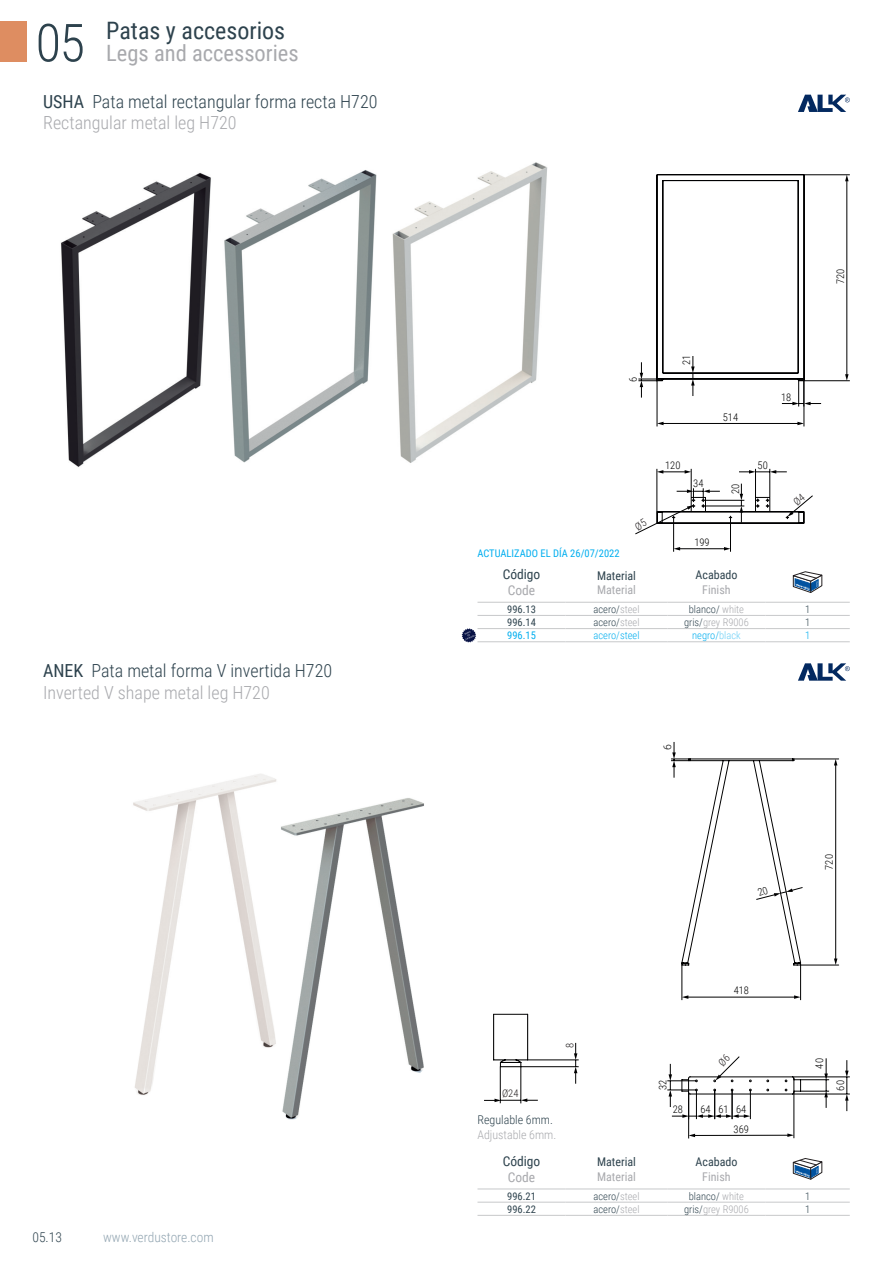
<style>
.page{position:relative;width:893px;height:1263px;background:#fff}
.page>*{position:absolute;margin:0;border:0;box-sizing:border-box;transform-origin:0 0}
.t1{font:24px "Roboto Condensed";color:#2d424d}
.t2{font:22.5px "Roboto Condensed";color:#a8a9ad}
.t3{font:300 18px "Roboto Condensed";color:#2d424d}
.t4{font:300 18px "Roboto Condensed";color:#a8a9ad}
.t5{font:300 13.5px "Roboto Condensed";color:#93a6b2}
.t6{font:13.5px "Roboto Condensed";color:#2d424d}
.t7{font:13.5px "Roboto Condensed";color:#a8a9ad}
.t8{font:300 13.5px "Roboto Condensed";color:#2d424d}
.t9{font:12px "Roboto Condensed";color:#2d424d}
.t10{font:12px "Roboto Condensed";color:#a8a9ad}
.t11{font:300 12px "Roboto Condensed";color:#a8a9ad}
.t12{font:300 12px "Roboto Condensed";color:#2d424d}
.t13{font:300 10.5px "Roboto Condensed";color:#2d424d}
.t14{font:300 10.5px "Roboto Condensed";color:#000001}
.t15{font:10.5px "Roboto Condensed";color:#00aeef}
.t16{font:300 10.5px "Roboto Condensed";color:#a8a9ad}
.t17{font:10.5px "Roboto Condensed";color:#2d424d}
.t18{font:300 10.5px "Roboto Condensed";color:#00aeef}
.t19{font:300 10.5px "Roboto Condensed";color:#231f20}
.t20{font:300 10.5px "Roboto";color:#000001}
.s1{font-weight:300;font-size:52.5px}
.s2{font-weight:400}
.s3{color:#a8a9ad}
.s4{color:#2d424d}
.s5{color:#6bcff6}
</style>
<div class="page">
<div style="left:0;top:21px;width:27px;height:41px;background:#de8d61"></div>
<hr style="left:477px;top:602px;width:88px;height:1px;background:#c7c8ca">
<hr style="left:565px;top:602px;width:103px;height:1px;background:#c7c8ca">
<hr style="left:668px;top:602px;width:97px;height:1px;background:#c7c8ca">
<hr style="left:765px;top:602px;width:85px;height:1px;background:#c7c8ca">
<hr style="left:477px;top:615px;width:88px;height:1px;background:#c7c8ca">
<hr style="left:565px;top:615px;width:103px;height:1px;background:#c7c8ca">
<hr style="left:765px;top:615px;width:85px;height:1px;background:#c7c8ca">
<hr style="left:477px;top:628px;width:88px;height:1px;background:#c7c8ca">
<hr style="left:565px;top:628px;width:103px;height:1px;background:#c7c8ca">
<hr style="left:765px;top:628px;width:85px;height:1px;background:#c7c8ca">
<hr style="left:477px;top:641px;width:88px;height:1px;background:#c7c8ca">
<hr style="left:565px;top:641px;width:103px;height:1px;background:#c7c8ca">
<hr style="left:668px;top:641px;width:97px;height:1px;background:#c7c8ca">
<hr style="left:765px;top:641px;width:85px;height:1px;background:#c7c8ca">
<hr style="left:668px;top:615px;width:97px;height:1px;background:#c7c8ca">
<hr style="left:668px;top:628px;width:97px;height:1px;background:#c7c8ca">
<svg style="left:793px;top:572px;width:29px;height:21px"></svg>
<hr style="left:477px;top:1188px;width:88px;height:1px;background:#c7c8ca">
<hr style="left:565px;top:1188px;width:103px;height:1px;background:#c7c8ca">
<hr style="left:668px;top:1188px;width:97px;height:1px;background:#c7c8ca">
<hr style="left:477px;top:1202px;width:88px;height:1px;background:#c7c8ca">
<hr style="left:565px;top:1202px;width:103px;height:1px;background:#c7c8ca">
<hr style="left:477px;top:1215px;width:88px;height:1px;background:#c7c8ca">
<hr style="left:565px;top:1215px;width:103px;height:1px;background:#c7c8ca">
<hr style="left:668px;top:1215px;width:97px;height:1px;background:#c7c8ca">
<hr style="left:765px;top:1215px;width:85px;height:1px;background:#c7c8ca">
<hr style="left:765px;top:1188px;width:85px;height:1px;background:#c7c8ca">
<hr style="left:668px;top:1202px;width:97px;height:1px;background:#c7c8ca">
<hr style="left:765px;top:1202px;width:85px;height:1px;background:#c7c8ca">
<svg style="left:793px;top:1158px;width:29px;height:21px"></svg>
<img style="left:392px;top:162px;width:156px;height:301px">
<img style="left:224px;top:170px;width:153px;height:293px">
<img style="left:61px;top:172px;width:150px;height:295px">
<img style="left:281px;top:798px;width:143px;height:322px">
<img style="left:133px;top:774px;width:144px;height:321px">
<hr style="left:521px;top:1066px;width:58px;height:1px;background:#000001">
<hr style="left:528px;top:1060px;width:51px;height:1px;background:#000001">
<svg style="left:574px;top:1043px;width:3px;height:41px"></svg>
<hr style="left:500px;top:1066px;width:1px;height:37px;background:#000001">
<hr style="left:521px;top:1067px;width:1px;height:36px;background:#000001">
<svg style="left:484px;top:1098px;width:54px;height:4px"></svg>
<svg style="left:493px;top:1013px;width:36px;height:55px"></svg>
<hr style="left:688px;top:1092px;width:1px;height:46px;background:#000001">
<hr style="left:794px;top:1092px;width:1px;height:46px;background:#000001">
<hr style="left:792px;top:1094px;width:58px;height:1px;background:#000001">
<hr style="left:792px;top:1076px;width:58px;height:1px;background:#000001">
<svg style="left:845px;top:1060px;width:4px;height:51px"></svg>
<hr style="left:801px;top:965px;width:38px;height:1px;background:#000001">
<hr style="left:794px;top:759px;width:45px;height:1px;background:#000001">
<svg style="left:805px;top:381px;width:16px;height:25px"></svg>
<hr style="left:673px;top:519px;width:1px;height:33px;background:#000001">
<hr style="left:730px;top:519px;width:1px;height:33px;background:#000001">
<hr style="left:679px;top:548px;width:46px;height:1px;background:#000001">
<svg style="left:674px;top:547px;width:6px;height:3px"></svg>
<svg style="left:724px;top:547px;width:6px;height:3px"></svg>
<hr style="left:847px;top:180px;width:1px;height:195px;background:#000001">
<svg style="left:638px;top:362px;width:18px;height:36px"></svg>
<svg style="left:845px;top:176px;width:4px;height:5px"></svg>
<svg style="left:845px;top:374px;width:4px;height:6px"></svg>
<hr style="left:804px;top:175px;width:46px;height:1px;background:#000001">
<hr style="left:804px;top:380px;width:46px;height:1px;background:#000001">
<svg style="left:656px;top:174px;width:149px;height:350px"></svg>
<svg style="left:798px;top:95px;width:52px;height:17px"></svg>
<svg style="left:798px;top:663px;width:52px;height:18px"></svg>
<svg style="left:462px;top:628px;width:14px;height:15px"></svg>
<svg style="left:667px;top:742px;width:170px;height:395px"></svg>
<svg style="left:635px;top:469px;width:85px;height:65px"></svg>
<svg style="left:739px;top:469px;width:74px;height:54px"></svg>
<h1 class="t1" style="left:36px;top:14px;width:251px"><span class="s1">05</span> Patas y accesorios</h1>
<h2 class="t2" style="left:106px;top:37px;width:194px">Legs and accessories</h2>
<p class="t3" style="left:43px;top:89px;width:336px"><span class="s2">USHA</span> Pata metal rectangular forma recta H720</p>
<p class="t4" style="left:43px;top:110px;width:195px">Rectangular metal leg H720</p>
<p class="t3" style="left:43px;top:658px;width:291px"><span class="s2">ANEK</span> Pata metal forma V invertida H720</p>
<p class="t4" style="left:43px;top:679px;width:228px">Inverted V shape metal leg H720</p>
<p class="t8" style="left:33px;top:1227px;width:31px">05.13</p>
<p class="t5" style="left:103px;top:1227px;width:112px">www.verdustore.com</p>
<p class="t14" style="left:833px;top:284px;width:17px;rotate:-90deg">720</p>
<p class="t14" style="left:626px;top:382px;width:7px;rotate:-90deg">6</p>
<p class="t15" style="left:477px;top:546px;width:144px">ACTUALIZADO EL DÍA 26/07/2022</p>
<p class="t6" style="left:503px;top:565px;width:39px">Código</p>
<p class="t7" style="left:508px;top:581px;width:29px">Code</p>
<p class="t9" style="left:597px;top:567px;width:40px">Material</p>
<p class="t10" style="left:597px;top:581px;width:40px">Material</p>
<p class="t14" style="left:679px;top:365px;width:12px;rotate:-90deg">21</p>
<p class="t14" style="left:723px;top:409px;width:17px">514</p>
<p class="t14" style="left:781px;top:390px;width:12px">18</p>
<p class="t14" style="left:665px;top:458px;width:17px">120</p>
<p class="t14" style="left:757px;top:458px;width:12px">50</p>
<p class="t14" style="left:693px;top:476px;width:12px">34</p>
<p class="t14" style="left:728px;top:494px;width:12px;rotate:-90deg">20</p>
<p class="t14" style="left:694px;top:535px;width:17px">199</p>
<p class="t9" style="left:695px;top:567px;width:43px">Acabado</p>
<p class="t10" style="left:702px;top:581px;width:30px">Finish</p>
<p class="t17" style="left:507px;top:602px;width:30px">996.13</p>
<p class="t13" style="left:593px;top:602px;width:48px">acero/<span class="s3">steel</span></p>
<p class="t13" style="left:689px;top:602px;width:57px">blanco/ <span class="s3">white</span></p>
<p class="t13" style="left:805px;top:602px;width:7px">1</p>
<p class="t17" style="left:507px;top:615px;width:30px">996.14</p>
<p class="t13" style="left:593px;top:615px;width:48px">acero/<span class="s3">steel</span></p>
<p class="t16" style="left:684px;top:615px;width:66px"><span class="s4">gris/</span>grey R9006</p>
<p class="t13" style="left:805px;top:615px;width:7px">1</p>
<p class="t15" style="left:507px;top:628px;width:30px">996.15</p>
<p class="t18" style="left:593px;top:628px;width:48px">acero/steel</p>
<p class="t18" style="left:692px;top:628px;width:50px">negro/<span class="s5">black</span></p>
<p class="t18" style="left:805px;top:628px;width:7px">1</p>
<p class="t20" style="left:660px;top:750px;width:7px;rotate:-90deg">6</p>
<p class="t14" style="left:822px;top:870px;width:17px;rotate:-90deg">720</p>
<p class="t19" style="left:562px;top:1048px;width:7px;rotate:-90deg">8</p>
<p class="t14" style="left:734px;top:983px;width:17px">418</p>
<p class="t19" style="left:502px;top:1086px;width:18px">Ø24</p>
<p class="t12" style="left:477px;top:1112px;width:77px">Regulable 6mm.</p>
<p class="t11" style="left:477px;top:1126px;width:80px">Adjustable 6mm.</p>
<p class="t6" style="left:503px;top:1151px;width:39px">Código</p>
<p class="t7" style="left:508px;top:1168px;width:29px">Code</p>
<p class="t9" style="left:597px;top:1154px;width:40px">Material</p>
<p class="t10" style="left:597px;top:1168px;width:40px">Material</p>
<p class="t14" style="left:812px;top:1068px;width:12px;rotate:-90deg">40</p>
<p class="t14" style="left:655px;top:1090px;width:12px;rotate:-90deg">32</p>
<p class="t14" style="left:833px;top:1090px;width:12px;rotate:-90deg">60</p>
<p class="t14" style="left:673px;top:1102px;width:12px">28</p>
<p class="t14" style="left:700px;top:1102px;width:47px">64 61 64</p>
<p class="t14" style="left:734px;top:1121px;width:17px">369</p>
<p class="t9" style="left:695px;top:1153px;width:43px">Acabado</p>
<p class="t10" style="left:702px;top:1168px;width:30px">Finish</p>
<p class="t17" style="left:507px;top:1188px;width:30px">996.21</p>
<p class="t13" style="left:593px;top:1188px;width:48px">acero/<span class="s3">steel</span></p>
<p class="t13" style="left:689px;top:1188px;width:57px">blanco/ <span class="s3">white</span></p>
<p class="t13" style="left:805px;top:1188px;width:7px">1</p>
<p class="t17" style="left:507px;top:1201px;width:30px">996.22</p>
<p class="t13" style="left:593px;top:1201px;width:48px">acero/<span class="s3">steel</span></p>
<p class="t16" style="left:684px;top:1201px;width:66px"><span class="s4">gris/</span>grey R9006</p>
<p class="t13" style="left:805px;top:1201px;width:7px">1</p>
</div>
